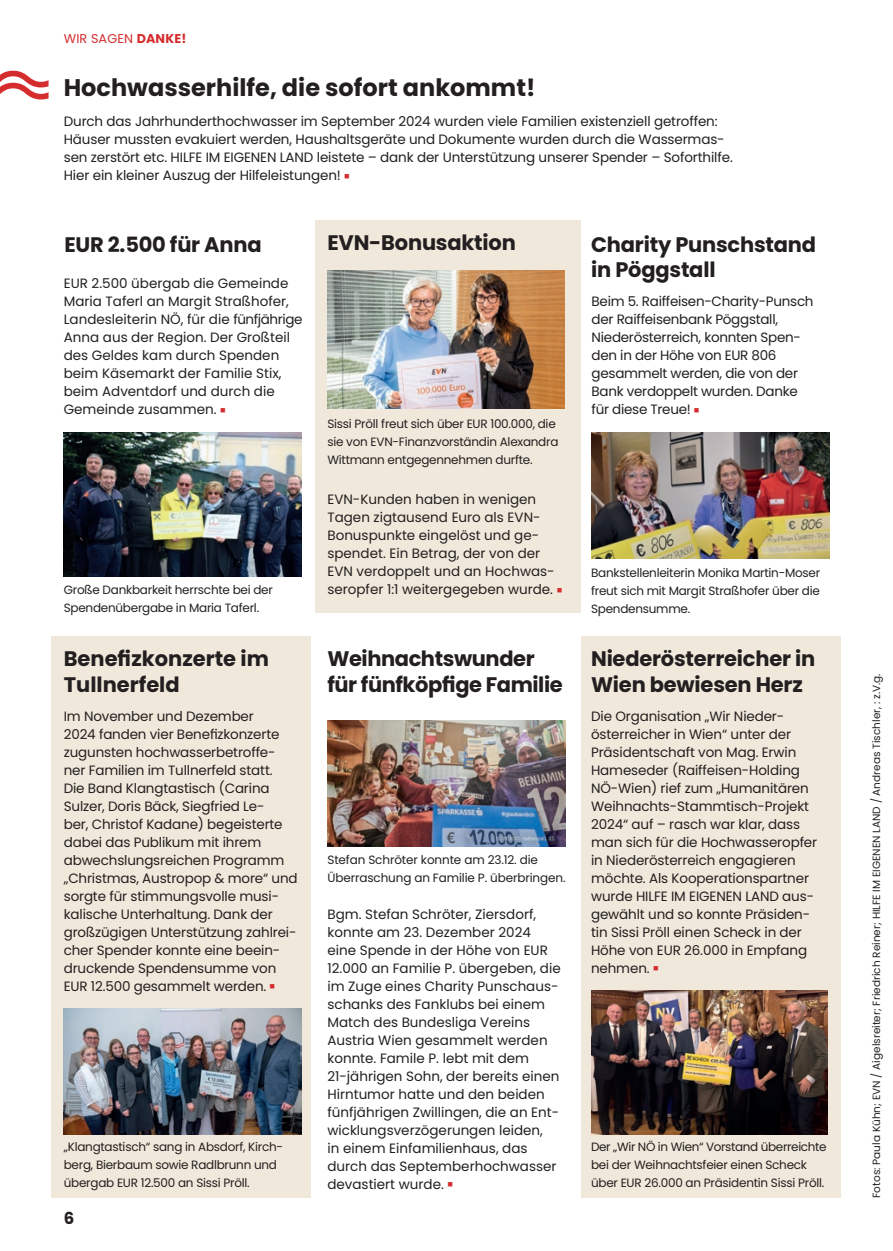
<style>
.page{position:relative;width:893px;height:1251px;background:#fff}
.page>*{position:absolute;margin:0;border:0;box-sizing:border-box;transform-origin:0 0}
.t1{font:700 24px "Poppins";color:#231f20}
.t2{font:700 21px/25.2px "Poppins";letter-spacing:-.01em;color:#231f20}
.t3{font:700 16.5px "Poppins";color:#231f20}
.t4{font:13.5px/18px "Poppins";letter-spacing:-.01em;color:#231f20}
.t5{font:12.75px "Poppins";letter-spacing:.01em;color:#d52c2e}
.t6{font:12px/18px "Poppins";letter-spacing:-.02em;color:#231f20}
.t7{font:10.5px "Poppins";color:#231f20}
.s1{font-weight:700}
.s2{color:#d52c2e}
</style>
<div class="page">
<div style="left:315px;top:220px;width:265px;height:392px;background:#f0e9db"></div>
<div style="left:51px;top:636px;width:259px;height:561px;background:#f0e9db"></div>
<div style="left:581px;top:636px;width:260px;height:561px;background:#f0e9db"></div>
<img style="left:327px;top:270px;width:237px;height:138px">
<img style="left:591px;top:432px;width:238px;height:126px">
<img style="left:64px;top:432px;width:238px;height:144px">
<img style="left:64px;top:1008px;width:238px;height:126px">
<img style="left:327px;top:720px;width:238px;height:126px">
<img style="left:591px;top:990px;width:237px;height:144px">
<svg style="left:0;top:71px;width:49px;height:28px"></svg>
<p class="t5" style="left:64px;top:31px;width:124px">WIR SAGEN <span class="s1">DANKE!</span></p>
<h1 class="t1" style="left:64px;top:74px;width:473px">Hochwasserhilfe, die sofort ankommt!</h1>
<p class="t4" style="left:64px;top:112px;width:671px">Durch das Jahrhunderthochwasser im September 2024 wurden viele Familien existenziell getroffen:<br>Häuser mussten evakuiert werden, Haushaltsgeräte und Dokumente wurden durch die Wassermas&shy;sen zerstört etc. HILFE IM EIGENEN LAND leistete – dank der Unterstützung unserer Spender – Soforthilfe.<br>Hier ein kleiner Auszug der Hilfeleistungen! <span class="s2">■</span></p>
<h2 class="t2" style="left:64px;top:232px;width:199px">EUR 2.500 für Anna</h2>
<p class="t4" style="left:64px;top:274px;width:240px">EUR 2.500 übergab die Gemeinde<br>Maria Taferl an Margit Straßhofer,<br>Landesleiterin NÖ, für die fünfjährige<br>Anna aus der Region. Der Großteil des Geldes kam durch Spenden beim Käsemarkt der Familie Stix, beim Adventdorf und durch die<br>Gemeinde zusammen. <span class="s2">■</span></p>
<p class="t6" style="left:64px;top:581px;width:211px">Große Dankbarkeit herrschte bei der<br>Spendenübergabe in Maria Taferl.</p>
<h2 class="t2" style="left:327px;top:230px;width:190px">EVN-Bonusaktion</h2>
<p class="t6" style="left:327px;top:415px;width:233px">Sissi Pröll freut sich über EUR 100.000, die sie von EVN-Finanzvorständin Alexandra<br>Wittmann entgegennehmen durfte.</p>
<p class="t4" style="left:327px;top:490px;width:236px">EVN-Kunden haben in wenigen<br>Tagen zigtausend Euro als EVN-<br>Bonuspunkte eingelöst und ge&shy;spendet. Ein Betrag, der von der<br>EVN verdoppelt und an Hochwas&shy;seropfer 1:1 weitergegeben wurde. <span class="s2">■</span></p>
<h2 class="t2" style="left:64px;top:646px;width:207px">Benefiz-konzerte im<br>Tullnerfeld</h2>
<h2 class="t2" style="left:327px;top:646px;width:237px">Weihnachtswunder für fünfköpfige Familie</h2>
<h2 class="t2" style="left:591px;top:232px;width:226px">Charity Punschstand in Pöggstall</h2>
<p class="t4" style="left:592px;top:292px;width:223px">Beim 5. Raiffeisen-Charity-Punsch der Raiffeisenbank Pöggstall,<br>Niederösterreich, konnten Spen&shy;den in der Höhe von EUR 806 gesammelt werden, die von der<br>Bank verdoppelt wurden. Danke für diese Treue! <span class="s2">■</span></p>
<p class="t6" style="left:591px;top:563px;width:231px;text-align:justify">Bankstellenleiterin Monika Martin-Moser freut sich mit Margit Straßhofer über die Spendensumme.</p>
<h2 class="t2" style="left:591px;top:646px;width:226px">Niederösterreicher in<br>Wien bewiesen Herz</h2>
<p class="t4" style="left:591px;top:706px;width:228px">Die Organisation „Wir Nieder&shy;österreicher in Wien“ unter der<br>Präsidentschaft von Mag. Erwin<br>Hameseder (Raiffeisen-Holding<br>NÖ-Wien) rief zum „Humanitären<br>Weihnachts-Stammtisch-Projekt<br>2024“ auf – rasch war klar, dass man sich für die Hochwasseropfer in Niederösterreich engagieren möchte. Als Kooperationspartner wurde HILFE IM EIGENEN LAND aus&shy;gewählt und so konnte Präsiden&shy;tin Sissi Pröll einen Scheck in der<br>Höhe von EUR 26.000 in Empfang nehmen. <span class="s2">■</span></p>
<p class="t4" style="left:64px;top:706px;width:235px">Im November und Dezember<br>2024 fanden vier Benefizkonzerte zugunsten hochwasserbetroffe&shy;ner Familien im Tullnerfeld statt.<br>Die Band Klangtastisch (Carina<br>Sulzer, Doris Bäck, Siegfried Le-<br>ber, Christof Kadane) begeisterte dabei das Publikum mit ihrem abwechslungsreichen Programm „Christmas, Austropop &amp; more“ und sorgte für stimmungsvolle musi&shy;kalische Unterhaltung. Dank der großzügigen Unterstützung zahlrei&shy;cher Spender konnte eine beein&shy;druckende Spendensumme von<br>EUR 12.500 gesammelt werden. <span class="s2">■</span></p>
<p class="t6" style="left:327px;top:850px;width:240px">Stefan Schröter konnte am 23.12. die<br>Überraschung an Familie P. überbringen.</p>
<p class="t4" style="left:327px;top:904px;width:235px">Bgm. Stefan Schröter, Ziersdorf, konnte am 23. Dezember 2024 eine Spende in der Höhe von EUR<br>12.000 an Familie P. übergeben, die im Zuge eines Charity Punschaus&shy;schanks des Fanklubs bei einem<br>Match des Bundesliga Vereins<br>Austria Wien gesammelt werden konnte. Famile P. lebt mit dem<br>21-jährigen Sohn, der bereits einen<br>Hirntumor hatte und den beiden fünfjährigen Zwillingen, die an Ent&shy;wicklungsverzögerungen leiden,<br>in einem Einfamilienhaus, das durch das Septemberhochwasser devastiert wurde. <span class="s2">■</span></p>
<p class="t6" style="left:64px;top:1137px;width:221px">„Klangtastisch“ sang in Absdorf, Kirch&shy;berg, Bierbaum sowie Radlbrunn und übergab EUR 12.500 an Sissi Pröll.</p>
<p class="t6" style="left:591px;top:1137px;width:237px">Der „Wir NÖ in Wien“ Vorstand überreichte bei der Weihnachtsfeier einen Scheck über EUR 26.000 an Präsidentin Sissi Pröll.</p>
<p class="t3" style="left:64px;top:1208px;width:12px">6</p>
<p class="t7" style="left:870px;top:1197px;width:525px;rotate:-90deg">Fotos: Paula Kühn; EVN / Aigelsreiter; Friedrich Reiner; HILFE IM EIGENEN LAND / Andreas Tischler, : z.V.g.</p>
</div>
